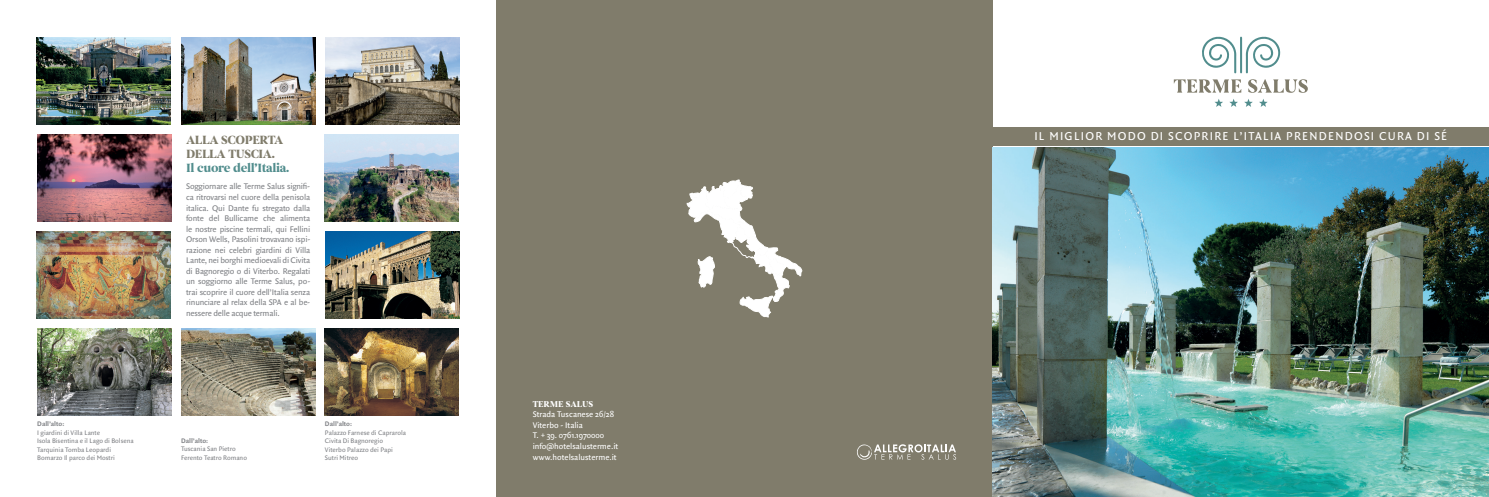
<style>
.page{position:relative;width:1489px;height:497px;background:#fff}
.page>*{position:absolute;margin:0;border:0;box-sizing:border-box;transform-origin:0 0}
.t1{font:12.25px "Quadraat Sans Pro";letter-spacing:.1em;color:#fff}
.t2{font:700 12.25px/14px "Begum";letter-spacing:-.03em;color:#807c6b}
.t3{font:700 12.25px "Begum";letter-spacing:-.03em;color:#518d8d}
.t4{font:8.75px/10.5px "Quadraat Sans Pro";letter-spacing:-.02em;color:#808286;text-align:justify}
.t5{font:8.75px/10.5px "Quadraat Sans Pro";color:#fff}
.t6{font:700 8.75px "Begum";color:#fff}
.t7{font:7px/8.4px "Quadraat Sans Pro";color:#808286}
.t8{font:700 7px "Quadraat Sans Pro";color:#808286}
</style>
<div class="page">
<div style="left:496px;top:0;width:496px;height:496px;background:#807c6b"></div>
<img style="left:325px;top:231px;width:134px;height:87px">
<img style="left:325px;top:328px;width:134px;height:87px">
<img style="left:37px;top:328px;width:134px;height:87px">
<img style="left:325px;top:134px;width:134px;height:87px">
<img style="left:181px;top:328px;width:134px;height:87px">
<img style="left:37px;top:231px;width:134px;height:87px">
<img style="left:37px;top:134px;width:134px;height:87px">
<img style="left:325px;top:37px;width:134px;height:87px">
<img style="left:181px;top:37px;width:134px;height:87px">
<img style="left:37px;top:37px;width:134px;height:87px">
<svg style="left:686px;top:179px;width:116px;height:139px"></svg>
<img style="left:992px;top:147px;width:496px;height:349px">
<svg style="left:1214px;top:99px;width:8px;height:8px"></svg>
<svg style="left:1229px;top:99px;width:8px;height:8px"></svg>
<svg style="left:1244px;top:99px;width:8px;height:8px"></svg>
<svg style="left:1259px;top:99px;width:8px;height:8px"></svg>
<svg style="left:1202px;top:36px;width:79px;height:37px"></svg>
<svg style="left:1173px;top:79px;width:68px;height:14px"></svg>
<svg style="left:1248px;top:79px;width:59px;height:14px"></svg>
<div style="left:977px;top:127px;width:511px;height:18px;background:#807c6b"></div>
<svg style="left:857px;top:444px;width:99px;height:15px"></svg>
<h1 class="t2" style="left:186px;top:133px;width:99px">ALLA SCOPERTA<br>DELLA TUSCIA.</h1>
<h1 class="t3" style="left:186px;top:160px;width:105px">Il cuore dell’Italia.</h1>
<p class="t4" style="left:186px;top:181px;width:126px">Soggiornare alle Terme Salus signifi&shy;ca ritrovarsi nel cuore della penisola italica. Qui Dante fu stregato dalla fonte del Bullicame che alimenta le nostre piscine termali, qui Fellini Orson Wells, Pasolini trovavano ispi&shy;razione nei celebri giardini di Villa Lante, nei borghi medioevali di Civita di Bagnoregio o di Viterbo. Regalati un soggiorno alle Terme Salus, po&shy;trai scoprire il cuore dell’Italia senza rinunciare al relax della SPA e al be&shy;nessere delle acque termali.</p>
<p class="t8" style="left:37px;top:418px;width:29px">Dall’alto:</p>
<p class="t7" style="left:37px;top:427px;width:98px">I giardini di Villa Lante<br>Isola Bisentina e il Lago di Bolsena<br>Tarquinia Tomba Leopardi<br>Bomarzo Il parco dei Mostri</p>
<p class="t8" style="left:181px;top:435px;width:29px">Dall’alto:</p>
<p class="t7" style="left:181px;top:444px;width:67px">Tuscania San Pietro<br>Ferento Teatro Romano</p>
<p class="t8" style="left:325px;top:418px;width:29px">Dall’alto:</p>
<p class="t7" style="left:325px;top:427px;width:83px">Palazzo Farnese di Caprarola<br>Civita Di Bagnoregio<br>Viterbo Palazzo dei Papi<br>Sutri Mitreo</p>
<p class="t6" style="left:532px;top:398px;width:62px">TERME SALUS</p>
<p class="t5" style="left:532px;top:408px;width:87px">Strada Tuscanese 26/28<br>Viterbo - Italia<br>T. + 39. 0761.1970000 info@hotelsalusterme.it www.hotelsalusterme.it</p>
<h1 class="t1" style="left:1034px;top:127px;width:414px">IL MIGLIOR MODO DI SCOPRIRE L’ITALIA PRENDENDOSI CURA DI SÉ</h1>
</div>
